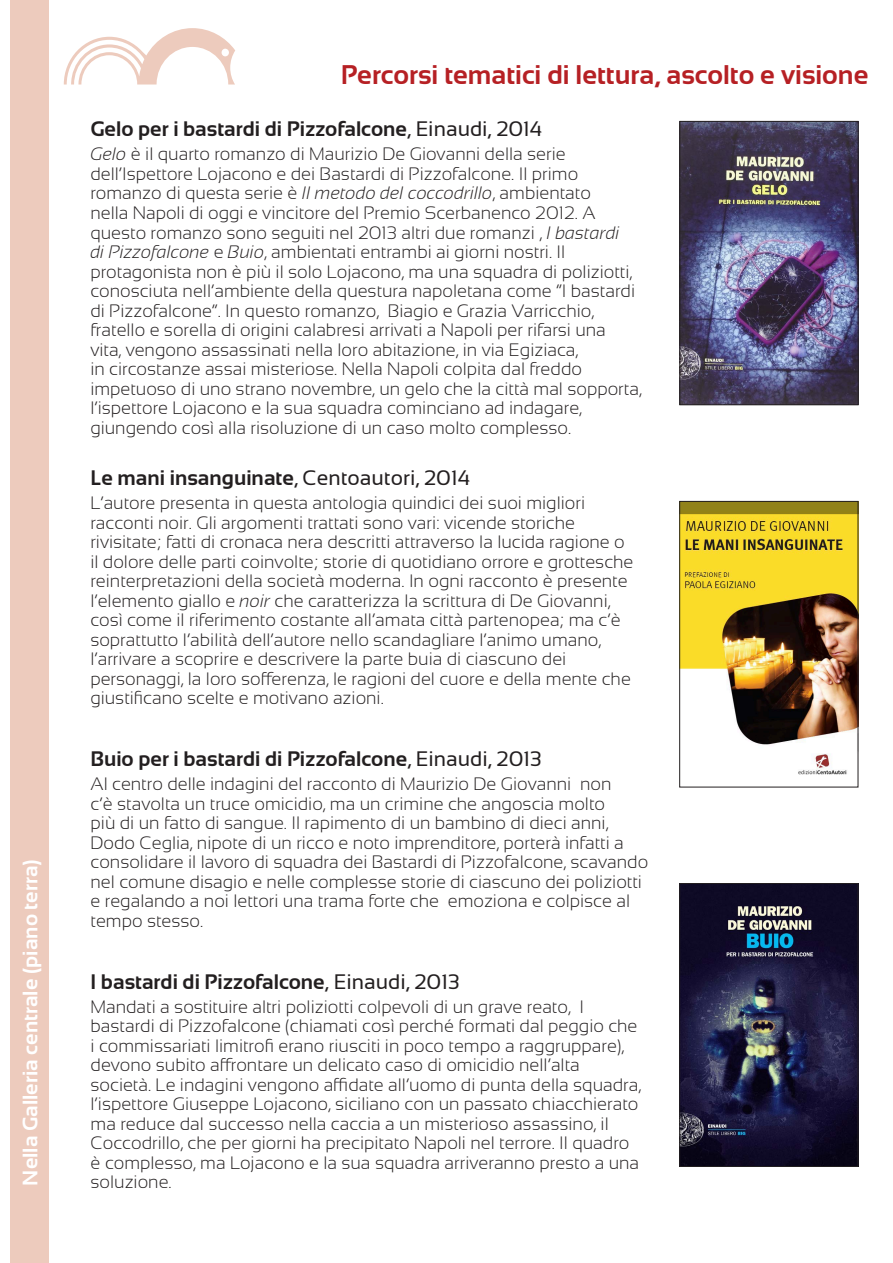
<style>
.page{position:relative;width:893px;height:1263px;background:#fff}
.page>*{position:absolute;margin:0;border:0;box-sizing:border-box;transform-origin:0 0}
.t1{font:700 27px "Sansation";color:#b62024}
.t2{font:700 21px "Sansation";color:#231f20}
.t3{font:700 21px "Sansation";color:#fff}
.t4{font:300 18px/19.5px "Sansation";color:#231f20}
.s1{font-weight:400}
.s2{font-style:italic}
</style>
<div class="page">
<svg style="left:64px;top:28px;width:171px;height:57px"></svg>
<img style="left:682px;top:123px;width:174px;height:280px">
<div style="left:680px;top:121px;width:178px;height:284px;border:1px solid #231f20"></div>
<img style="left:682px;top:503px;width:174px;height:272px">
<div style="left:680px;top:501px;width:178px;height:286px;border:1px solid #231f20"></div>
<img style="left:682px;top:885px;width:174px;height:279px">
<div style="left:680px;top:883px;width:178px;height:283px;border:1px solid #231f20"></div>
<div style="left:11px;top:0;width:38px;height:1263px;background:#edcbbd"></div>
<p class="t3" style="left:18px;top:1185px;width:328px;rotate:-90deg">Nella Galleria centrale (piano terra)</p>
<p class="t1" style="left:341px;top:59px;width:529px">Percorsi tematici di lettura, ascolto e visione</p>
<p class="t2" style="left:90px;top:117px;width:453px">Gelo per i bastardi di Pizzofalcone<span class="s1">, Einaudi, 2014</span></p>
<p class="t4" style="left:90px;top:144px;width:553px"><span class="s2">Gelo</span> è il quarto romanzo di Maurizio De Giovanni della serie dell’Ispettore Lojacono e dei Bastardi di Pizzofalcone. Il primo romanzo di questa serie è <span class="s2">Il metodo del coccodrillo</span>, ambientato<br>nella Napoli di oggi e vincitore del Premio Scerbanenco 2012. A questo romanzo sono seguiti nel 2013 altri due romanzi , <span class="s2">I bastardi<br>di Pizzofalcone</span> e <span class="s2">Buio</span>, ambientati entrambi ai giorni nostri. Il protagonista non è più il solo Lojacono, ma una squadra di poliziotti, conosciuta nell’ambiente della questura napoletana come “I bastardi di Pizzofalcone”. In questo romanzo, Biagio e Grazia Varricchio, fratello e sorella di origini calabresi arrivati a Napoli per rifarsi una<br>vita, vengono assassinati nella loro abitazione, in via Egiziaca,<br>in circostanze assai misteriose. Nella Napoli colpita dal freddo impetuoso di uno strano novembre, un gelo che la città mal sopporta, l’ispettore Lojacono e la sua squadra cominciano ad indagare, giungendo così alla risoluzione di un caso molto complesso.</p>
<p class="t2" style="left:90px;top:466px;width:381px">Le mani insanguinate<span class="s1">, Centoautori, 2014</span></p>
<p class="t4" style="left:90px;top:493px;width:545px">L’autore presenta in questa antologia quindici dei suoi migliori racconti noir. Gli argomenti trattati sono vari: vicende storiche rivisitate; fatti di cronaca nera descritti attraverso la lucida ragione o il dolore delle parti coinvolte; storie di quotidiano orrore e grottesche reinterpretazioni della società moderna. In ogni racconto è presente l’elemento giallo e <span class="s2">noir</span> che caratterizza la scrittura di De Giovanni, così come il riferimento costante all’amata città partenopea; ma c’è soprattutto l’abilità dell’autore nello scandagliare l’animo umano, l’arrivare a scoprire e descrivere la parte buia di ciascuno dei personaggi, la loro sofferenza, le ragioni del cuore e della mente che giustificano scelte e motivano azioni.</p>
<p class="t2" style="left:91px;top:747px;width:453px">Buio per i bastardi di Pizzofalcone<span class="s1">, Einaudi, 2013</span></p>
<p class="t4" style="left:91px;top:774px;width:559px">Al centro delle indagini del racconto di Maurizio De Giovanni non<br>c’è stavolta un truce omicidio, ma un crimine che angoscia molto<br>più di un fatto di sangue. Il rapimento di un bambino di dieci anni, Dodo Ceglia, nipote di un ricco e noto imprenditore, porterà infatti a consolidare il lavoro di squadra dei Bastardi di Pizzofalcone, scavando nel comune disagio e nelle complesse storie di ciascuno dei poliziotti e regalando a noi lettori una trama forte che emoziona e colpisce al tempo stesso.</p>
<p class="t2" style="left:91px;top:970px;width:371px">I bastardi di Pizzofalcone<span class="s1">, Einaudi, 2013</span></p>
<p class="t4" style="left:91px;top:997px;width:552px">Mandati a sostituire altri poliziotti colpevoli di un grave reato, I bastardi di Pizzofalcone (chiamati così perché formati dal peggio che i commissariati limitrofi erano riusciti in poco tempo a raggruppare), devono subito affrontare un delicato caso di omicidio nell’alta società. Le indagini vengono affidate all’uomo di punta della squadra, l’ispettore Giuseppe Lojacono, siciliano con un passato chiacchierato ma reduce dal successo nella caccia a un misterioso assassino, il Coccodrillo, che per giorni ha precipitato Napoli nel terrore. Il quadro è complesso, ma Lojacono e la sua squadra arriveranno presto a una soluzione.</p>
</div>
